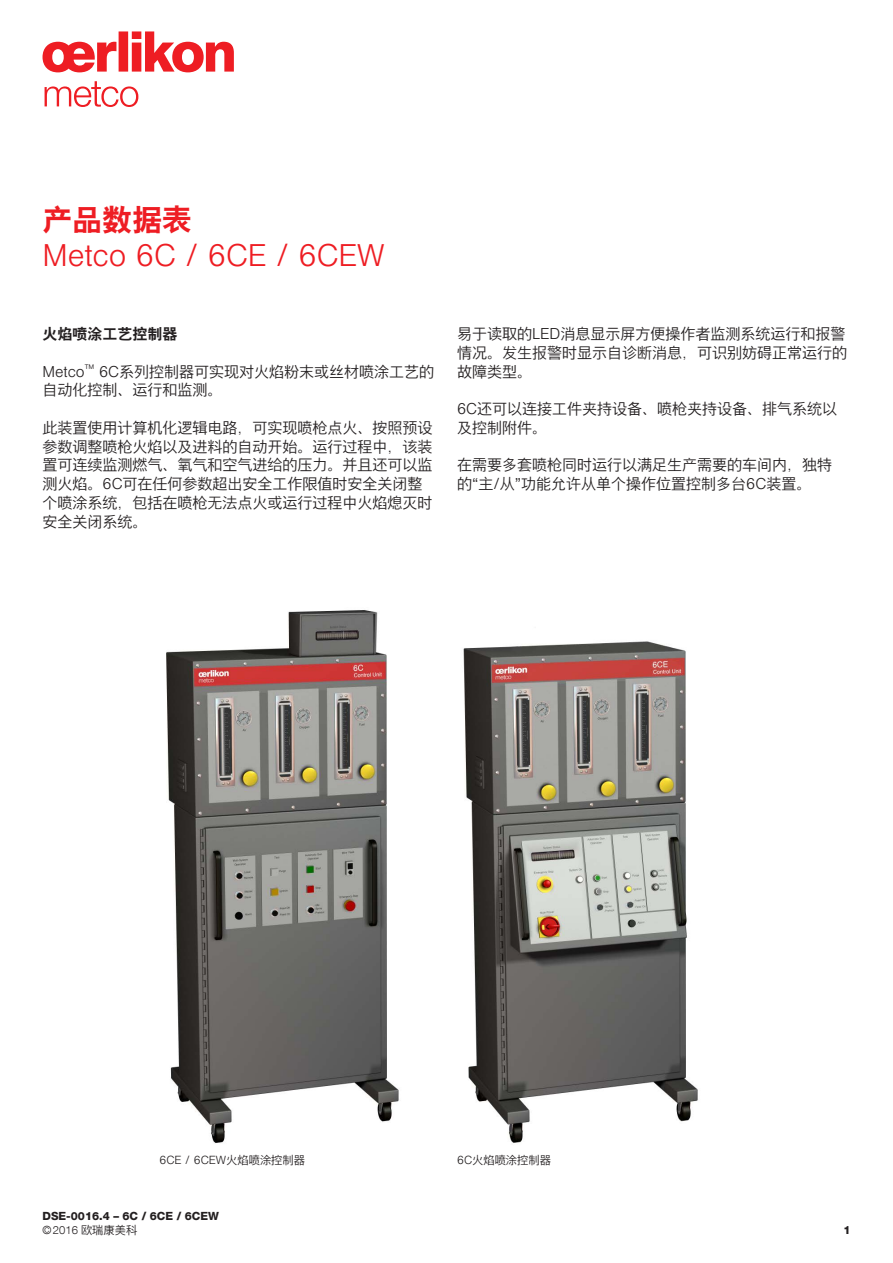
<style>
.page{position:relative;width:893px;height:1263px;background:#fff}
.page>*{position:absolute;margin:0;border:0;box-sizing:border-box;transform-origin:0 0}
.t1{font:300 30px "Nimbus Sans Global";letter-spacing:-.005em;color:#ee1d23}
.t2{font:700 30px "Nimbus Sans Global";letter-spacing:-.005em;color:#ee1d23}
.t3{font:300 15px/18.8px "Nimbus Sans Global";color:#231f20}
.t4{font:700 15px "Nimbus Sans Global";color:#231f20}
.t5{font:800 11.25px/14.1px "Helvetica Neue LT Com";color:#231f20}
.t6{font:300 11.25px "Nimbus Sans Global";color:#231f20}
.s1{font-weight:300}
.s2{font-family:"Nimbus Sans Global";font-weight:300}
</style>
<div class="page">
<svg style="left:43px;top:31px;width:191px;height:41px"></svg>
<svg style="left:45px;top:81px;width:93px;height:26px"></svg>
<img style="left:166px;top:610px;width:233px;height:533px">
<img style="left:463px;top:641px;width:235px;height:502px">
<h1 class="t2" style="left:43px;top:202px;width:151px">产品数据表</h1>
<h1 class="t1" style="left:43px;top:238px;width:344px">Metco 6C / 6CE / 6CEW</h1>
<p class="t4" style="left:43px;top:325px;width:136px">火焰喷涂工艺控制器</p>
<p class="t3" style="left:43px;top:362px;width:393px">Metco<sup>™</sup> 6C系列控制器可实现对火焰粉末或丝材喷涂工艺的自动化控制、运行和监测。</p>
<p class="t3" style="left:43px;top:418px;width:392px">此装置使用计算机化逻辑电路，可实现喷枪点火、按照预设参数调整喷枪火焰以及进料的自动开始。运行过程中，该装置可连续监测燃气、氧气和空气进给的压力。并且还可以监测火焰。6C可在任何参数超出安全工作限值时安全关闭整个喷涂系统，包括在喷枪无法点火或运行过程中火焰熄灭时安全关闭系统。</p>
<p class="t3" style="left:457px;top:325px;width:391px;text-align:justify">易于读取的LED消息显示屏方便操作者监测系统运行和报警情况。发生报警时显示自诊断消息，可识别妨碍正常运行的故障类型。</p>
<p class="t3" style="left:457px;top:400px;width:382px">6C还可以连接工件夹持设备、喷枪夹持设备、排气系统以及控制附件。</p>
<p class="t3" style="left:457px;top:456px;width:376px">在需要多套喷枪同时运行以满足生产需要的车间内，独特的“主/从”功能允许从单个操作位置控制多台6C装置。</p>
<p class="t6" style="left:159px;top:1154px;width:147px">6CE / 6CEW火焰喷涂控制器</p>
<p class="t6" style="left:457px;top:1154px;width:95px">6C火焰喷涂控制器</p>
<p class="t5" style="left:43px;top:1208px;width:178px">DSE-0016.4 – 6C / 6CE / 6CEW <span class="s1">©2016</span> <span class="s2">欧瑞康美科</span></p>
<p class="t5" style="left:843px;top:1222px;width:9px">1</p>
</div>
